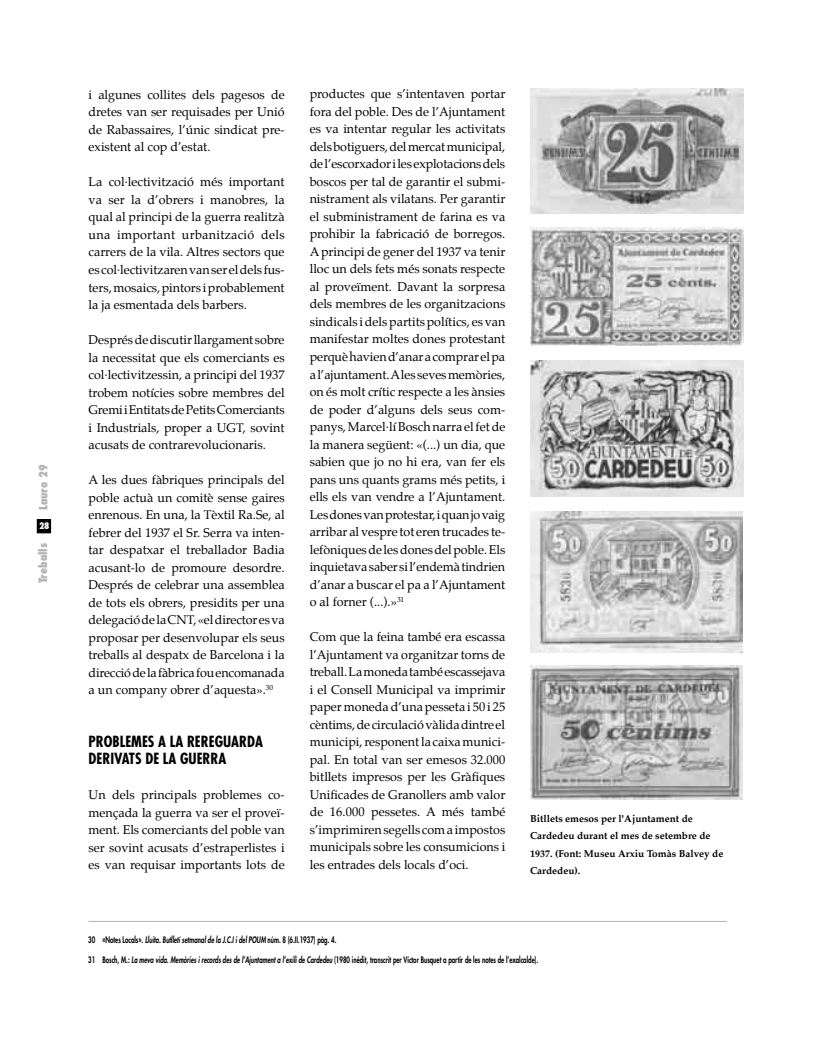
<style>
.page{position:relative;width:815px;height:1053px;background:#fff}
.page>*{position:absolute;margin:0;border:0;box-sizing:border-box;transform-origin:0 0}
.t1{font:700 condensed 15px/17.5px "Futura";color:#000}
.t2{font:12.5px/17.5px "Palatino";color:#000;text-align:justify}
.t3{font:800 condensed 11.25px "Futura";color:#b1b2b4}
.t4{font:700 10px/17.5px "Palatino";color:#000}
.t5{font:800 8.75px "Futura";color:#000;scale:.7 1}
.t6{font:italic 800 8.75px "Futura";color:#000;scale:.7 1}
.t7{font:800 condensed 8.75px "Futura";color:#fff}
.s1{font-style:normal}
.s2{font-style:italic}
</style>
<div class="page">
<div style="left:37px;top:519px;width:14px;height:14px;background:#000"></div>
<hr style="left:89px;top:921px;width:638px;height:1px;background:#b1b2b4">
<img style="left:531px;top:88px;width:212px;height:125px">
<img style="left:531px;top:228px;width:213px;height:117px">
<img style="left:531px;top:360px;width:213px;height:137px">
<img style="left:530px;top:511px;width:213px;height:141px">
<img style="left:530px;top:665px;width:213px;height:134px">
<p class="t3" style="left:36px;top:510px;width:47px;rotate:-90deg">Lauro 29</p>
<p class="t7" style="left:39px;top:520px;width:12px">28</p>
<p class="t3" style="left:36px;top:583px;width:42px;rotate:-90deg">Treballs</p>
<p class="t2" style="left:89px;top:87px;width:198px">i algunes collites dels pagesos de dretes van ser requisades per Unió de Rabassaires, l’únic sindicat pre&shy;existent al cop d’estat.</p>
<p class="t2" style="left:89px;top:174px;width:198px">La col·lectivització més important va ser la d’obrers i manobres, la qual al principi de la guerra realitzà una important urbanització dels carrers de la vila. Altres sectors que es col·lectivitzaren van ser el dels fus&shy;ters, mosaics, pintors i probablement la ja esmentada dels barbers.</p>
<p class="t2" style="left:89px;top:332px;width:198px">Després de discutir llargament sobre la necessitat que els comerciants es col·lectivitzessin, a principi del 1937 trobem notícies sobre membres del Gremi i Entitats de Petits Comerciants i Industrials, proper a UGT, sovint acusats de contrarevolucionaris.</p>
<p class="t2" style="left:89px;top:472px;width:198px">A les dues fàbriques principals del poble actuà un comitè sense gaires enrenous. En una, la Tèxtil Ra.Se, al febrer del 1937 el Sr. Serra va inten&shy;tar despatxar el treballador Badia acusant-lo de promoure desordre.<br>Després de celebrar una assemblea de tots els obrers, presidits per una delegació de la CNT, «el director es va proposar per desenvolupar els seus treballs al despatx de Barcelona i la direcció de la fàbrica fou encomanada a un company obrer d’aquesta».<sup>30</sup></p>
<p class="t1" style="left:89px;top:732px;width:176px">PROBLEMES A LA REREGUARDA<br>DERIVATS DE LA GUERRA</p>
<p class="t2" style="left:89px;top:787px;width:198px">Un dels principals problemes co&shy;mençada la guerra va ser el proveï&shy;ment. Els comerciants del poble van ser sovint acusats d’estraperlistes i es van requisar importants lots de</p>
<p class="t2" style="left:310px;top:86px;width:197px">productes que s’intentaven portar fora del poble. Des de l’Ajuntament es va intentar regular les activitats dels botiguers, del mercat municipal, de l’escorxador i les explotacions dels boscos per tal de garantir el submi&shy;nistrament als vilatans. Per garantir el subministrament de farina es va prohibir la fabricació de borregos.<br>A principi de gener del 1937 va tenir lloc un dels fets més sonats respecte al proveïment. Davant la sorpresa dels membres de les organitzacions sindicals i dels partits polítics, es van manifestar moltes dones protestant perquè havien d’anar a comprar el pa a l’ajuntament. A les seves memòries, on és molt crític respecte a les ànsies de poder d’alguns dels seus com&shy;panys, Marcel·lí Bosch narra el fet de la manera següent: «(...) un dia, que sabien que jo no hi era, van fer els pans uns quants grams més petits, i ells els van vendre a l’Ajuntament.<br>Les dones van protestar, i quan jo vaig arribar al vespre tot eren trucades te&shy;lefòniques de les dones del poble. Els inquietava saber si l’endemà tindrien d’anar a buscar el pa a l’Ajuntament o al forner (...).»<sup>31</sup></p>
<p class="t2" style="left:310px;top:629px;width:197px">Com que la feina també era escassa l’Ajuntament va organitzar torns de treball. La moneda també escassejava i el Consell Municipal va imprimir paper moneda d’una pesseta i 50 i 25 cèntims, de circulació vàlida dintre el municipi, responent la caixa munici&shy;pal. En total van ser emesos 32.000 bitllets impresos per les Gràfiques Unificades de Granollers amb valor de 16.000 pessetes. A més també s’imprimiren segells com a impostos municipals sobre les consumicions i les entrades dels locals d’oci.</p>
<p class="t4" style="left:530px;top:810px;width:195px">Bitllets emesos per l'Ajuntament de<br>Cardedeu durant el mes de setembre de<br>1937. (Font: Museu Arxiu Tomàs Balvey de<br>Cardedeu).</p>
<p class="t6" style="left:88px;top:934px;width:356px"><span class="s1">30 «Notes Locals».</span> Lluita. Butlletí setmanal de la J.C.I i del POUM <span class="s1">núm. 8 (6.II.1937) pàg. 4.</span></p>
<p class="t5" style="left:88px;top:953px;width:644px">31 Bosch, M.: <span class="s2">La meva vida. Memòries i records des de l’Ajuntament a l’exili de Cardedeu</span> (1980 inèdit, transcrit per Víctor Busquet a partir de les notes de l’exalcalde).</p>
</div>
